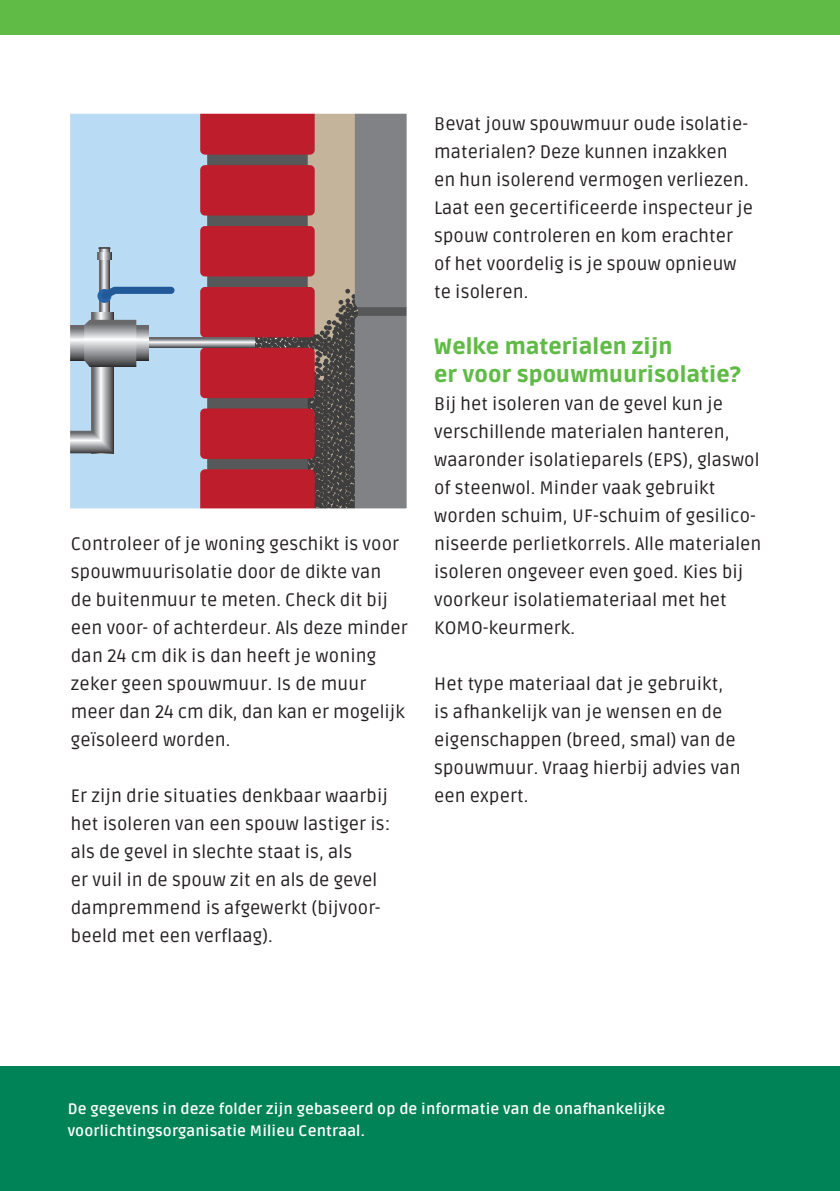
<style>
.page{position:relative;width:840px;height:1191px;background:#fff}
.page>*{position:absolute;margin:0;border:0;box-sizing:border-box;transform-origin:0 0}
.t1{font:900 22px/28px "Ruda";letter-spacing:.005em;color:#60bb46}
.t2{font:18px/28px "Ruda";letter-spacing:.005em;color:#231f20}
.t3{font:700 15px/22px "Ruda";letter-spacing:.01em;color:#fff}
</style>
<div class="page">
<div style="left:0;top:0;width:839px;height:34px;background:#60bb46"></div>
<div style="left:0;top:1066px;width:839px;height:125px;background:#008356"></div>
<div style="left:69px;top:113px;width:149px;height:396px;background:#b9dbf3"></div>
<svg style="left:200px;top:115px;width:205px;height:392px;background:#9b4f54"></svg>
<svg style="left:148px;top:337px;width:106px;height:11px"></svg>
<svg style="left:99px;top:249px;width:10px;height:63px"></svg>
<svg style="left:71px;top:325px;width:77px;height:35px"></svg>
<svg style="left:91px;top:312px;width:23px;height:119px;background:#9a9b9e"></svg>
<svg style="left:97px;top:253px;width:15px;height:6px"></svg>
<svg style="left:98px;top:247px;width:13px;height:2px"></svg>
<svg style="left:71px;top:431px;width:43px;height:22px"></svg>
<svg style="left:84px;top:320px;width:52px;height:47px;background:#9c9ea1"></svg>
<div style="left:97px;top:289px;width:14px;height:14px;background:#2564a7;border-radius:50%"></div>
<svg style="left:101px;top:287px;width:73px;height:12px"></svg>
<div style="left:68px;top:112px;width:340px;height:398px;border:2px solid #fff"></div>
<p class="t2" style="left:71px;top:530px;width:338px">Controleer of je woning geschikt is voor spouwmuurisolatie door de dikte van<br>de buitenmuur te meten. Check dit bij een voor- of achterdeur. Als deze minder dan 24 cm dik is dan heeft je woning zeker geen spouwmuur. Is de muur meer dan 24 cm dik, dan kan er mogelijk geïsoleerd worden.</p>
<p class="t2" style="left:71px;top:782px;width:321px">Er zijn drie situaties denkbaar waarbij het isoleren van een spouw lastiger is: als de gevel in slechte staat is, als<br>er vuil in de spouw zit en als de gevel dampremmend is afgewerkt (bijvoor&shy;beeld met een verflaag).</p>
<p class="t2" style="left:434px;top:110px;width:320px">Bevat jouw spouwmuur oude isolatie&shy;materialen? Deze kunnen inzakken en hun isolerend vermogen verliezen.<br>Laat een gecertificeerde inspecteur je spouw controleren en kom erachter of het voordelig is je spouw opnieuw te isoleren.</p>
<p class="t1" style="left:434px;top:333px;width:308px">Welke materialen zijn<br>er voor spouwmuurisolatie?</p>
<p class="t2" style="left:434px;top:390px;width:328px">Bij het isoleren van de gevel kun je verschillende materialen hanteren, waaronder isolatieparels (EPS), glaswol of steenwol. Minder vaak gebruikt worden schuim, UF-schuim of gesilico&shy;niseerde perlietkorrels. Alle materialen isoleren ongeveer even goed. Kies bij voorkeur isolatiemateriaal met het KOMO-keurmerk.</p>
<p class="t2" style="left:434px;top:670px;width:308px">Het type materiaal dat je gebruikt, is afhankelijk van je wensen en de eigenschappen (breed, smal) van de spouwmuur. Vraag hierbij advies van een expert.</p>
<p class="t3" style="left:68px;top:1098px;width:598px">De gegevens in deze folder zijn gebaseerd op de informatie van de onafhankelijke voorlichtingsorganisatie Milieu Centraal.</p>
</div>
